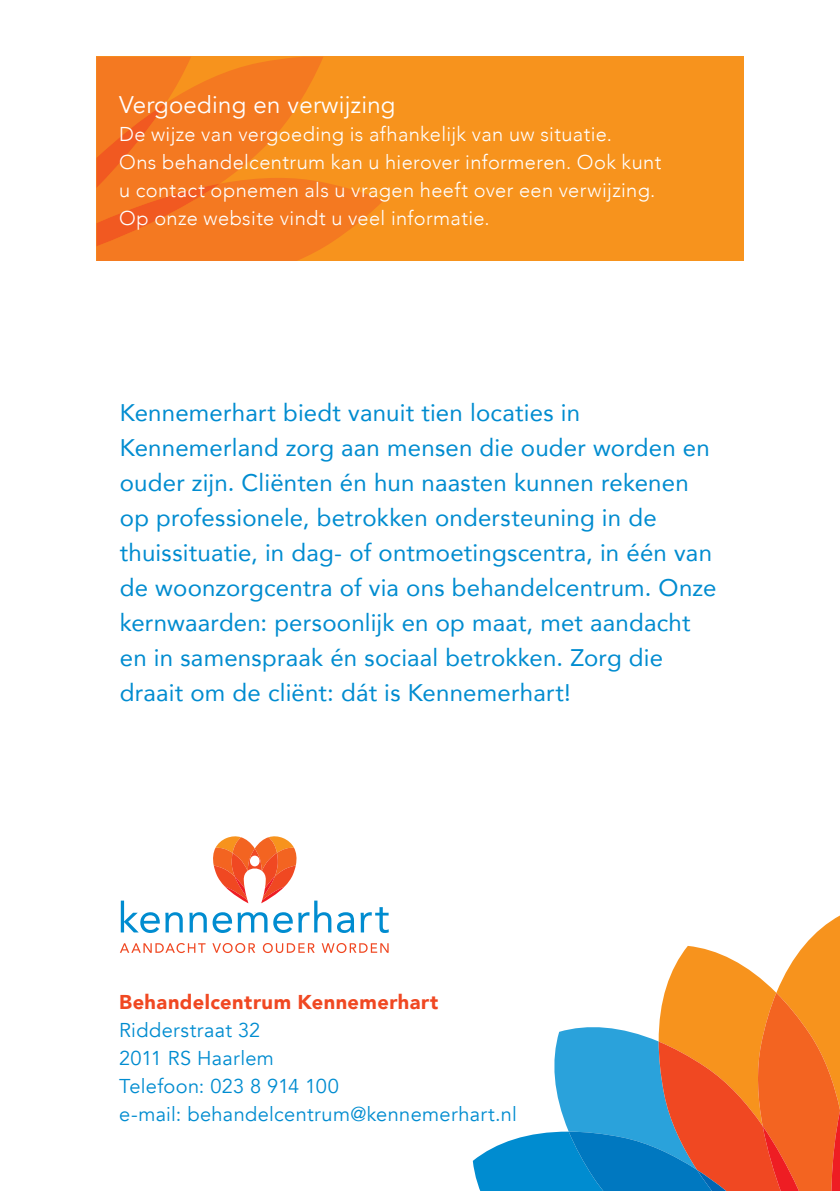
<style>
.page{position:relative;width:840px;height:1191px;background:#fff}
.page>*{position:absolute;margin:0;border:0;box-sizing:border-box;transform-origin:0 0}
.t1{font:24px/35px "Avenir";letter-spacing:.01em;color:#008cd0}
.t2{font:24px "Avenir";letter-spacing:.01em;color:#fff}
.t3{font:300 20px/28px "Avenir";letter-spacing:.02em;color:#fff}
.t4{font:20px/28px "Avenir";letter-spacing:.015em;color:#008cd0}
.t5{font:900 20px "Avenir";letter-spacing:.025em;color:#f04822}
</style>
<div class="page">
<div style="left:96px;top:57px;width:647px;height:204px;background:#f7931d"></div>
<svg style="left:121px;top:900px;width:62px;height:33px"></svg>
<svg style="left:337px;top:912px;width:17px;height:21px"></svg>
<svg style="left:360px;top:907px;width:28px;height:26px"></svg>
<svg style="left:120px;top:943px;width:85px;height:10px"></svg>
<svg style="left:212px;top:943px;width:43px;height:10px"></svg>
<svg style="left:263px;top:943px;width:51px;height:10px"></svg>
<svg style="left:321px;top:943px;width:67px;height:10px"></svg>
<svg style="left:189px;top:836px;width:142px;height:97px"></svg>
<svg style="left:472px;top:915px;width:368px;height:276px"></svg>
<svg style="left:96px;top:57px;width:287px;height:204px"></svg>
<p class="t2" style="left:119px;top:90px;width:278px">Vergoeding en verwijzing</p>
<p class="t3" style="left:119px;top:120px;width:543px">De wijze van vergoeding is afhankelijk van uw situatie.<br>Ons behandelcentrum kan u hierover informeren. Ook kunt u contact opnemen als u vragen heeft over een verwijzing.<br>Op onze website vindt u veel informatie.</p>
<p class="t1" style="left:120px;top:394px;width:597px">Kennemerhart biedt vanuit tien locaties in Kennemerland zorg aan mensen die ouder worden en ouder zijn. Cliënten én hun naasten kunnen rekenen op professionele, betrokken ondersteuning in de thuissituatie, in dag- of ontmoetingscentra, in één van de woonzorgcentra of via ons behandelcentrum. Onze kernwaarden: persoonlijk en op maat, met aandacht en in samenspraak én sociaal betrokken. Zorg die draait om de cliënt: dát is Kennemerhart!</p>
<p class="t5" style="left:119px;top:985px;width:320px">Behandelcentrum Kennemerhart</p>
<p class="t4" style="left:119px;top:1016px;width:399px">Ridderstraat 32<br>2011 RS Haarlem<br>Telefoon: 023 8 914 100<br>e-mail: behandelcentrum@kennemerhart.nl</p>
</div>
